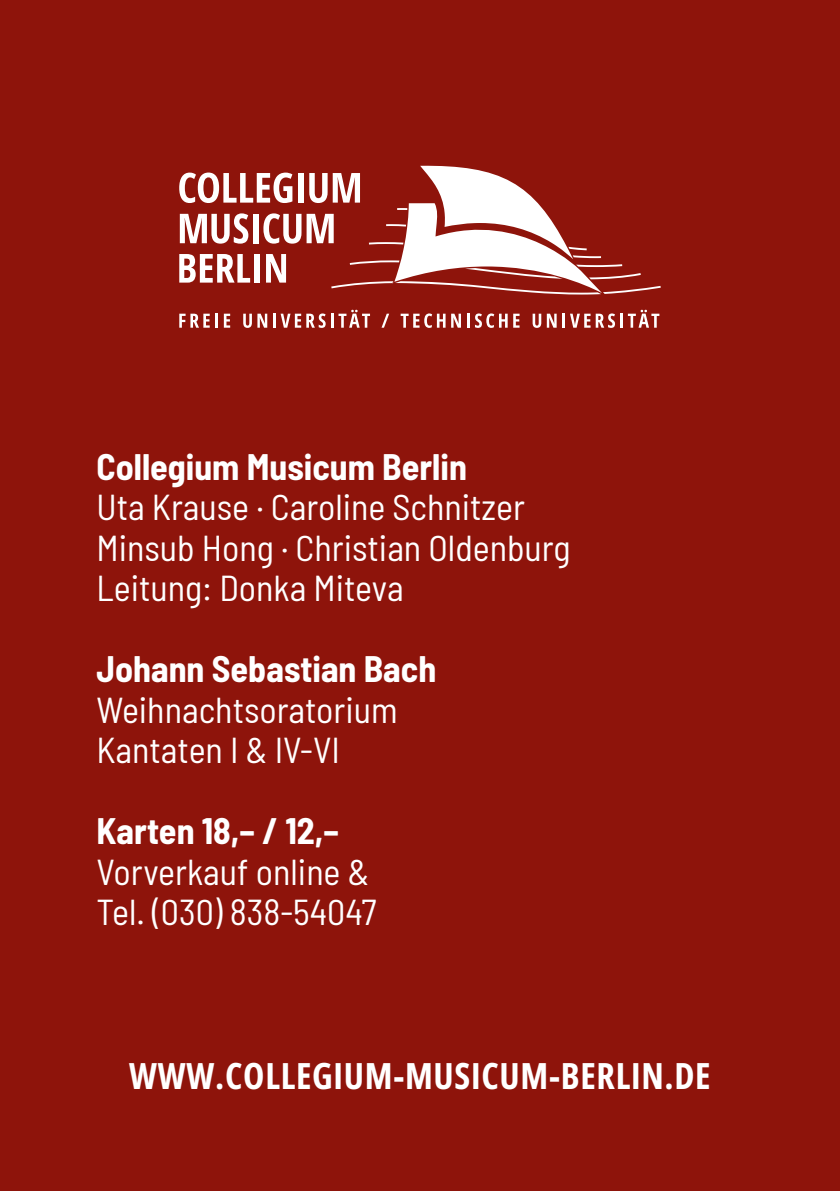
<style>
.page{position:relative;width:840px;height:1191px;background:#fff}
.page>*{position:absolute;margin:0;border:0;box-sizing:border-box;transform-origin:0 0}
.t1{font:semi-condensed 36px/40.4px "Barlow";color:#fff}
.t2{font:700 semi-condensed 36px "Barlow";color:#fff}
.t3{font:700 36px "Open Sans Condensed";letter-spacing:.02em;color:#fff}
</style>
<div class="page">
<div style="left:0;top:0;width:839px;height:1191px;background:#8e140b"></div>
<svg style="left:179px;top:166px;width:481px;height:128px"></svg>
<svg style="left:179px;top:314px;width:30px;height:14px"></svg>
<hr style="left:215px;top:314px;width:3px;height:14px;background:#fff">
<svg style="left:224px;top:314px;width:6px;height:14px"></svg>
<svg style="left:243px;top:314px;width:24px;height:14px"></svg>
<svg style="left:273px;top:313px;width:52px;height:15px"></svg>
<svg style="left:331px;top:310px;width:39px;height:18px"></svg>
<svg style="left:381px;top:314px;width:8px;height:14px"></svg>
<svg style="left:400px;top:313px;width:45px;height:15px"></svg>
<svg style="left:451px;top:314px;width:9px;height:14px"></svg>
<svg style="left:467px;top:313px;width:40px;height:15px"></svg>
<svg style="left:513px;top:314px;width:6px;height:14px"></svg>
<svg style="left:532px;top:314px;width:24px;height:14px"></svg>
<hr style="left:562px;top:314px;width:3px;height:14px;background:#fff">
<svg style="left:570px;top:313px;width:44px;height:15px"></svg>
<svg style="left:620px;top:310px;width:39px;height:18px"></svg>
<p class="t2" style="left:96px;top:444px;width:372px">Collegium Musicum Berlin</p>
<p class="t1" style="left:96px;top:485px;width:475px">Uta Krause · Caroline Schnitzer<br>Minsub Hong · Christian Oldenburg<br>Leitung: Donka Miteva</p>
<p class="t2" style="left:96px;top:646px;width:341px">Johann Sebastian Bach</p>
<p class="t1" style="left:96px;top:688px;width:302px">Weihnachtsoratorium<br>Kantaten I &amp; IV-VI</p>
<p class="t2" style="left:96px;top:808px;width:244px">Karten 18,– / 12,–</p>
<p class="t1" style="left:96px;top:850px;width:281px">Vorverkauf online &amp;<br>Tel. (030) 838-54047</p>
<p class="t3" style="left:129px;top:1050px;width:582px">WWW.COLLEGIUM-MUSICUM-BERLIN.DE</p>
</div>
